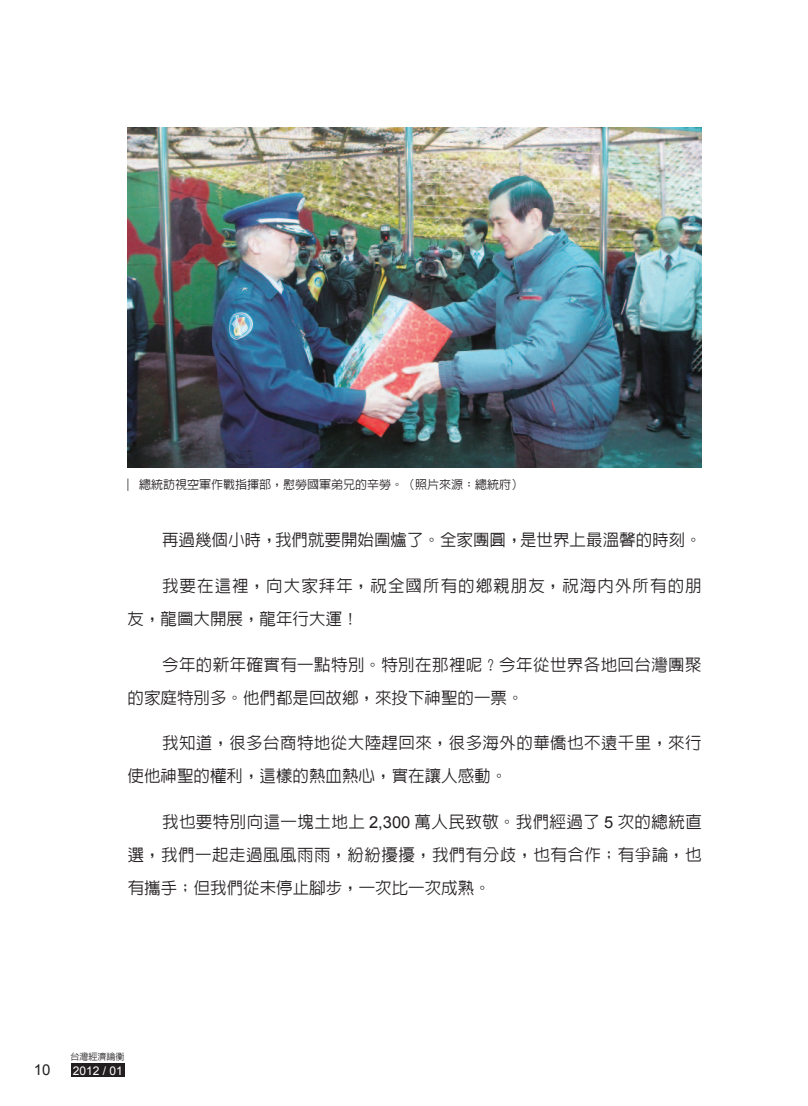
<style>
.page{position:relative;width:808px;height:1106px;background:#fff}
.page>*{position:absolute;margin:0;border:0;box-sizing:border-box;transform-origin:0 0}
.t1{font:500 16.5px/33px "Lin Gothic";letter-spacing:.025em;color:#231f20}
.t2{font:500 16.5px/33px "Lin Gothic";letter-spacing:.065em;color:#231f20}
.t3{font:500 16.5px "Lin Gothic";color:#231f20}
.t4{font:15px "Arial";color:#231f20}
.t5{font:500 12px "Lin Gothic";color:#231f20}
.t6{font:12px "Arial";color:#fff}
.t7{font:500 9px "Lin Gothic";color:#231f20}
.s1{font-family:"Arial";font-weight:400}
</style>
<div class="page">
<div style="left:71px;top:1063px;width:54px;height:13px;background:#231f20"></div>
<img style="left:128px;top:128px;width:574px;height:339px">
<svg style="left:128px;top:478px;width:1px;height:13px"></svg>
<p class="t5" style="left:139px;top:478px;width:385px">總統訪視空軍作戰指揮部，慰勞國軍弟兄的辛勞。（照片來源：總統府）</p>
<p class="t3" style="left:162px;top:531px;width:541px">再過幾個小時，我們就要開始圍爐了。全家團圓，是世界上最溫馨的時刻。</p>
<p class="t2" style="left:128px;top:569px;width:576px;text-indent:34px">我要在這裡，向大家拜年，祝全國所有的鄉親朋友，祝海內外所有的朋友，龍圖大開展，龍年行大運！</p>
<p class="t1" style="left:128px;top:647px;width:576px;text-indent:35px">今年的新年確實有一點特別。特別在那裡呢？今年從世界各地回台灣團聚的家庭特別多。他們都是回故鄉，來投下神聖的一票。</p>
<p class="t1" style="left:128px;top:726px;width:576px;text-indent:34px">我知道，很多台商特地從大陸趕回來，很多海外的華僑也不遠千里，來行使他神聖的權利，這樣的熱血熱心，實在讓人感動。</p>
<p class="t1" style="left:128px;top:805px;width:576px;text-align:justify;text-indent:34px">我也要特別向這一塊土地上 <span class="s1">2,300</span> 萬人民致敬。我們經過了 <span class="s1">5</span> 次的總統直選，我們一起走過風風雨雨，紛紛擾擾，我們有分歧，也有合作；有爭論，也有攜手；但我們從未停止腳步，一次比一次成熟。</p>
<p class="t7" style="left:71px;top:1052px;width:55px">台灣經濟論衡</p>
<p class="t4" style="left:34px;top:1059px;width:18px">10</p>
<p class="t6" style="left:73px;top:1062px;width:52px">2012 / 01</p>
</div>
